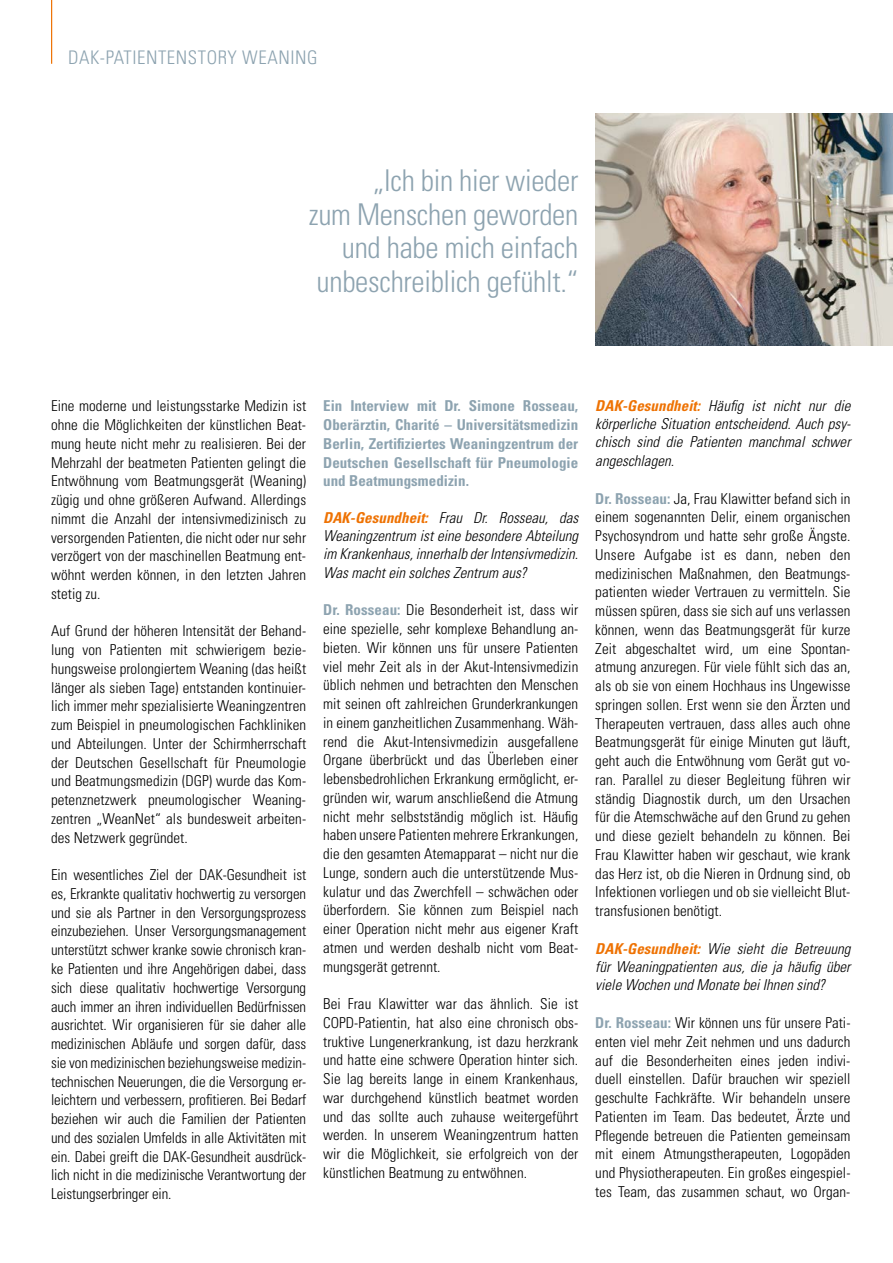
<style>
.page{position:relative;width:893px;height:1263px;background:#fff}
.page>*{position:absolute;margin:0;border:0;box-sizing:border-box;transform-origin:0 0}
.t1{font:300 condensed 30px/33.8px "Univers";letter-spacing:-.01em;color:#8da3b0;text-align:right}
.t2{font:300 condensed 18.75px "Univers";letter-spacing:.03em;color:#8da3b0}
.t3{font:300 condensed 15px/18.8px "Univers";letter-spacing:.005em;color:#000;text-align:justify}
.t4{font:italic 300 condensed 15px/18.3px "Univers";letter-spacing:.005em;color:#000;text-align:justify}
.t5{font:700 condensed 15px/18.8px "Univers";letter-spacing:.005em;color:#8da3b0;text-align:justify}
.s1{font-weight:700;color:#ee7203}
.s2{font-weight:700;color:#8da3b0}
</style>
<div class="page">
<hr style="left:51px;top:0;width:1px;height:64px;background:#ee7203">
<img style="left:595px;top:114px;width:298px;height:232px">
<p class="t2" style="left:68px;top:46px;width:251px">DAK-PATIENTENSTORY WEANING</p>
<h1 class="t1" style="left:309px;top:163px;width:271px">„Ich bin hier wieder<br>zum Menschen geworden und habe mich einfach unbeschreiblich gefühlt.“</h1>
<p class="t3" style="left:51px;top:397px;width:257px">Eine moderne und leistungsstarke Medizin ist ohne die Möglichkeiten der künstlichen Beat&shy;mung heute nicht mehr zu realisieren. Bei der Mehrzahl der beatmeten Patienten gelingt die Entwöhnung vom Beatmungsgerät (Weaning) zügig und ohne größeren Aufwand. Allerdings nimmt die Anzahl der intensivmedizinisch zu versorgenden Patienten, die nicht oder nur sehr verzögert von der maschinellen Beatmung ent&shy;wöhnt werden können, in den letzten Jahren stetig zu.</p>
<p class="t3" style="left:51px;top:622px;width:257px">Auf Grund der höheren Intensität der Behand&shy;lung von Patienten mit schwierigem bezie&shy;hungsweise prolongiertem Weaning (das heißt länger als sieben Tage) entstanden kontinuier&shy;lich immer mehr spezialisierte Weaningzentren zum Beispiel in pneumologischen Fachkliniken und Abteilungen. Unter der Schirmherrschaft der Deutschen Gesellschaft für Pneumologie und Beatmungsmedizin (DGP) wurde das Kom&shy;petenznetzwerk pneumologischer Weaning&shy;zentren „WeanNet“ als bundesweit arbeiten&shy;des Netzwerk gegründet.</p>
<p class="t3" style="left:51px;top:865px;width:257px">Ein wesentliches Ziel der DAK-Gesundheit ist es, Erkrankte qualitativ hochwertig zu versorgen und sie als Partner in den Versorgungsprozess einzubeziehen. Unser Versorgungsmanagement unterstützt schwer kranke sowie chronisch kran&shy;ke Patienten und ihre Angehörigen dabei, dass sich diese qualitativ hochwertige Versorgung auch immer an ihren individuellen Bedürfnissen ausrichtet. Wir organisieren für sie daher alle medizinischen Abläufe und sorgen dafür, dass sie von medizinischen beziehungsweise medizin&shy;technischen Neuerungen, die die Versorgung er&shy;leichtern und verbessern, profitieren. Bei Bedarf beziehen wir auch die Familien der Patienten und des sozialen Umfelds in alle Aktivitäten mit ein. Dabei greift die DAK-Gesundheit ausdrück&shy;lich nicht in die medizinische Verantwortung der Leistungserbringer ein.</p>
<p class="t5" style="left:323px;top:396px;width:257px">Ein Interview mit Dr. Simone Rosseau, Oberärztin, Charité – Universitätsmedizin Berlin, Zertifiziertes Weaningzentrum der Deutschen Gesellschaft für Pneumologie und Beatmungsmedizin.</p>
<p class="t4" style="left:323px;top:508px;width:257px"><span class="s1">DAK-Gesundheit:</span> Frau Dr. Rosseau, das Weaningzentrum ist eine besondere Abteilung im Krankenhaus, innerhalb der Intensivmedizin.<br>Was macht ein solches Zentrum aus?</p>
<p class="t3" style="left:323px;top:600px;width:257px"><span class="s2">Dr. Rosseau:</span> Die Besonderheit ist, dass wir eine spezielle, sehr komplexe Behandlung an&shy;bieten. Wir können uns für unsere Patienten viel mehr Zeit als in der Akut-Intensivmedizin üblich nehmen und betrachten den Menschen mit seinen oft zahlreichen Grunderkrankungen in einem ganzheitlichen Zusammenhang. Wäh&shy;rend die Akut-Intensivmedizin ausgefallene Organe überbrückt und das Überleben einer lebensbedrohlichen Erkrankung ermöglicht, er&shy;gründen wir, warum anschließend die Atmung nicht mehr selbstständig möglich ist. Häufig haben unsere Patienten mehrere Erkrankungen, die den gesamten Atemapparat – nicht nur die Lunge, sondern auch die unterstützende Mus&shy;kulatur und das Zwerchfell – schwächen oder überfordern. Sie können zum Beispiel nach einer Operation nicht mehr aus eigener Kraft atmen und werden deshalb nicht vom Beat&shy;mungsgerät getrennt.</p>
<p class="t3" style="left:323px;top:994px;width:257px">Bei Frau Klawitter war das ähnlich. Sie ist COPD-Patientin, hat also eine chronisch obs&shy;truktive Lungenerkrankung, ist dazu herzkrank und hatte eine schwere Operation hinter sich.<br>Sie lag bereits lange in einem Krankenhaus, war durchgehend künstlich beatmet worden und das sollte auch zuhause weitergeführt werden. In unserem Weaningzentrum hatten wir die Möglichkeit, sie erfolgreich von der künstlichen Beatmung zu entwöhnen.</p>
<p class="t4" style="left:595px;top:397px;width:257px"><span class="s1">DAK-Gesundheit:</span> Häufig ist nicht nur die körperliche Situation entscheidend. Auch psy&shy;chisch sind die Patienten manchmal schwer angeschlagen.</p>
<p class="t3" style="left:595px;top:489px;width:257px"><span class="s2">Dr. Rosseau:</span> Ja, Frau Klawitter befand sich in einem sogenannten Delir, einem organischen Psychosyndrom und hatte sehr große Ängste.<br>Unsere Aufgabe ist es dann, neben den medizinischen Maßnahmen, den Beatmungs&shy;patienten wieder Vertrauen zu vermitteln. Sie müssen spüren, dass sie sich auf uns verlassen können, wenn das Beatmungsgerät für kurze Zeit abgeschaltet wird, um eine Spontan&shy;atmung anzuregen. Für viele fühlt sich das an, als ob sie von einem Hochhaus ins Ungewisse springen sollen. Erst wenn sie den Ärzten und Therapeuten vertrauen, dass alles auch ohne Beatmungsgerät für einige Minuten gut läuft, geht auch die Entwöhnung vom Gerät gut vo&shy;ran. Parallel zu dieser Begleitung führen wir ständig Diagnostik durch, um den Ursachen für die Atemschwäche auf den Grund zu gehen und diese gezielt behandeln zu können. Bei Frau Klawitter haben wir geschaut, wie krank das Herz ist, ob die Nieren in Ordnung sind, ob Infektionen vorliegen und ob sie vielleicht Blut&shy;transfusionen benötigt.</p>
<p class="t4" style="left:595px;top:939px;width:257px"><span class="s1">DAK-Gesundheit:</span> Wie sieht die Betreuung für Weaningpatienten aus, die ja häufig über viele Wochen und Monate bei Ihnen sind?</p>
<p class="t3" style="left:595px;top:1013px;width:257px"><span class="s2">Dr. Rosseau:</span> Wir können uns für unsere Pati&shy;enten viel mehr Zeit nehmen und uns dadurch auf die Besonderheiten eines jeden indivi&shy;duell einstellen. Dafür brauchen wir speziell geschulte Fachkräfte. Wir behandeln unsere Patienten im Team. Das bedeutet, Ärzte und Pflegende betreuen die Patienten gemeinsam mit einem Atmungstherapeuten, Logopäden und Physiotherapeuten. Ein großes eingespiel&shy;tes Team, das zusammen schaut, wo Organ-</p>
</div>
